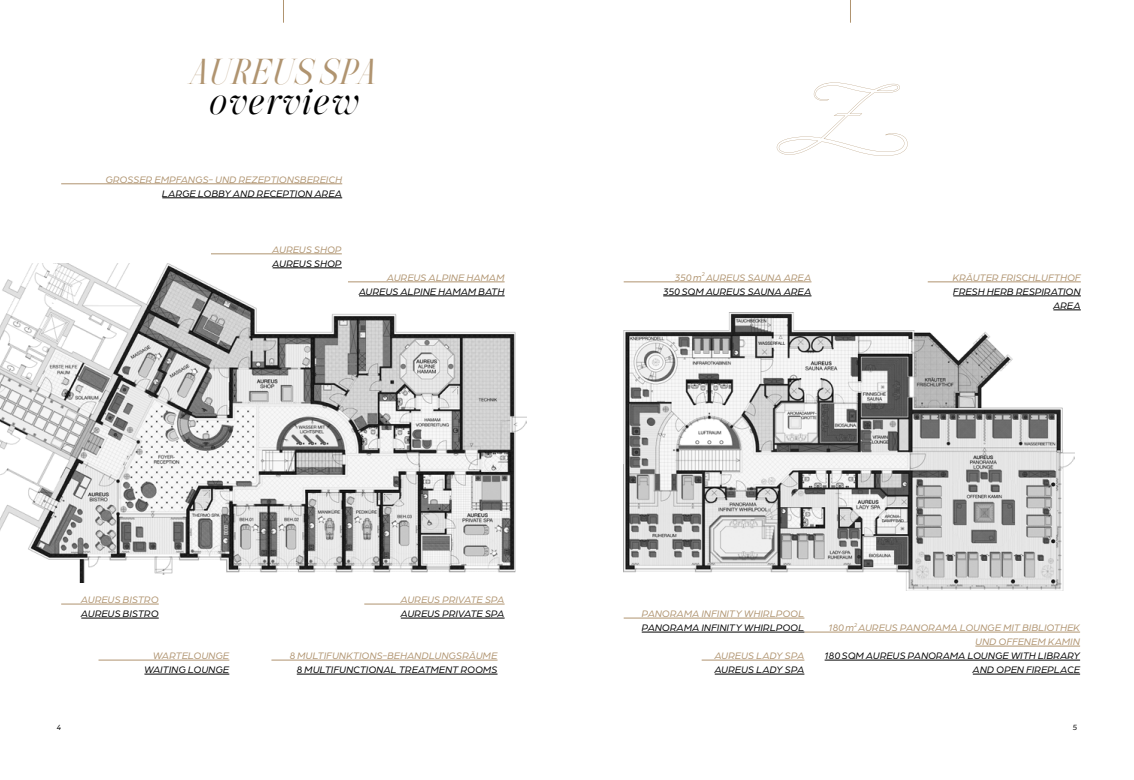
<style>
.page{position:relative;width:1134px;height:780px;background:#fff}
.page>*{position:absolute;margin:0;border:0;box-sizing:border-box;transform-origin:0 0}
.t1{font:italic 36px "The Portray";letter-spacing:.035em;color:#b09470}
.t2{font:italic 36px "The Portray";letter-spacing:.045em;color:#000}
.t3{font:italic 10px/14px "Arboria";letter-spacing:.01em;color:#000;text-align:right}
.t4{font:italic 10px/14px "Arboria";letter-spacing:.01em;color:#b09470;text-align:right}
.t5{font:italic 8px "Arboria";color:#000}
.t6{font:italic 5.8px "Arboria";color:#b09470}
</style>
<div class="page">
<svg style="left:850px;top:0;width:1px;height:23px"></svg>
<svg style="left:283px;top:0;width:1px;height:23px"></svg>
<img style="left:0;top:263px;width:526px;height:320px">
<img style="left:624px;top:312px;width:451px;height:279px">
<hr style="left:804px;top:631px;width:276px;height:1px;background:#b09470">
<hr style="left:975px;top:645px;width:105px;height:1px;background:#b09470">
<hr style="left:825px;top:659px;width:255px;height:1px;background:#000">
<hr style="left:973px;top:673px;width:107px;height:1px;background:#000">
<hr style="left:61px;top:183px;width:281px;height:1px;background:#b09470">
<hr style="left:162px;top:197px;width:180px;height:1px;background:#000">
<hr style="left:61px;top:603px;width:98px;height:1px;background:#b09470">
<hr style="left:81px;top:617px;width:78px;height:1px;background:#000">
<hr style="left:99px;top:659px;width:130px;height:1px;background:#b09470">
<hr style="left:144px;top:673px;width:85px;height:1px;background:#000">
<hr style="left:211px;top:253px;width:131px;height:1px;background:#b09470">
<hr style="left:273px;top:267px;width:69px;height:1px;background:#000">
<hr style="left:624px;top:281px;width:187px;height:1px;background:#b09470">
<hr style="left:663px;top:295px;width:148px;height:1px;background:#000">
<hr style="left:348px;top:281px;width:157px;height:1px;background:#b09470">
<hr style="left:359px;top:295px;width:146px;height:1px;background:#000">
<hr style="left:702px;top:659px;width:102px;height:1px;background:#b09470">
<hr style="left:715px;top:673px;width:89px;height:1px;background:#000">
<hr style="left:928px;top:281px;width:153px;height:1px;background:#b09470">
<hr style="left:953px;top:295px;width:128px;height:1px;background:#000">
<svg style="left:1053px;top:309px;width:28px;height:1px"></svg>
<hr style="left:624px;top:617px;width:180px;height:1px;background:#b09470">
<hr style="left:642px;top:631px;width:162px;height:1px;background:#000">
<hr style="left:271px;top:659px;width:226px;height:1px;background:#b09470">
<hr style="left:297px;top:673px;width:200px;height:1px;background:#000">
<hr style="left:364px;top:603px;width:141px;height:1px;background:#b09470">
<hr style="left:401px;top:617px;width:104px;height:1px;background:#000">
<svg style="left:777px;top:82px;width:131px;height:74px"></svg>
<h1 class="t1" style="left:189px;top:43px;width:190px">AUREUS SPA</h1>
<h1 class="t2" style="left:209px;top:73px;width:150px">overview</h1>
<p class="t4" style="left:106px;top:172px;width:238px">GROSSER EMPFANGS- UND REZEPTIONSBEREICH</p>
<p class="t3" style="left:162px;top:186px;width:181px">LARGE LOBBY AND RECEPTION AREA</p>
<p class="t4" style="left:273px;top:242px;width:71px">AUREUS SHOP</p>
<p class="t3" style="left:273px;top:256px;width:71px">AUREUS SHOP</p>
<p class="t4" style="left:387px;top:270px;width:119px">AUREUS ALPINE HAMAM</p>
<p class="t3" style="left:359px;top:284px;width:147px">AUREUS ALPINE HAMAM BATH</p>
<p class="t4" style="left:81px;top:592px;width:79px">AUREUS BISTRO</p>
<p class="t3" style="left:81px;top:606px;width:79px">AUREUS BISTRO</p>
<p class="t4" style="left:153px;top:648px;width:77px">WARTELOUNGE</p>
<p class="t3" style="left:144px;top:662px;width:86px">WAITING LOUNGE</p>
<p class="t4" style="left:401px;top:592px;width:105px">AUREUS PRIVATE SPA</p>
<p class="t3" style="left:401px;top:606px;width:105px">AUREUS PRIVATE SPA</p>
<p class="t4" style="left:290px;top:648px;width:209px">8 MULTIFUNKTIONS-BEHANDLUNGSRÄUME</p>
<p class="t3" style="left:297px;top:662px;width:202px">8 MULTIFUNCTIONAL TREATMENT ROOMS</p>
<p class="t6" style="left:702px;top:270px;width:5px">2</p>
<p class="t4" style="left:675px;top:270px;width:138px">350m AUREUS SAUNA AREA</p>
<p class="t3" style="left:663px;top:284px;width:150px">350SQM AUREUS SAUNA AREA</p>
<p class="t4" style="left:953px;top:270px;width:130px">KRÄUTER FRISCHLUFTHOF</p>
<p class="t3" style="left:953px;top:284px;width:129px">FRESH HERB RESPIRATION<br>AREA</p>
<p class="t4" style="left:642px;top:606px;width:164px">PANORAMA INFINITY WHIRLPOOL</p>
<p class="t3" style="left:642px;top:620px;width:164px">PANORAMA INFINITY WHIRLPOOL</p>
<p class="t4" style="left:715px;top:648px;width:91px">AUREUS LADY SPA</p>
<p class="t3" style="left:715px;top:662px;width:91px">AUREUS LADY SPA</p>
<p class="t6" style="left:854px;top:620px;width:5px">2</p>
<p class="t4" style="left:828px;top:620px;width:253px">180m AUREUS PANORAMA LOUNGE MIT BIBLIOTHEK<br>UND OFFENEM KAMIN</p>
<p class="t3" style="left:825px;top:648px;width:257px">180SQM AUREUS PANORAMA LOUNGE WITH LIBRARY<br>AND OPEN FIREPLACE</p>
<p class="t5" style="left:57px;top:722px;width:6px">4</p>
<p class="t5" style="left:1073px;top:722px;width:6px">5</p>
</div>
